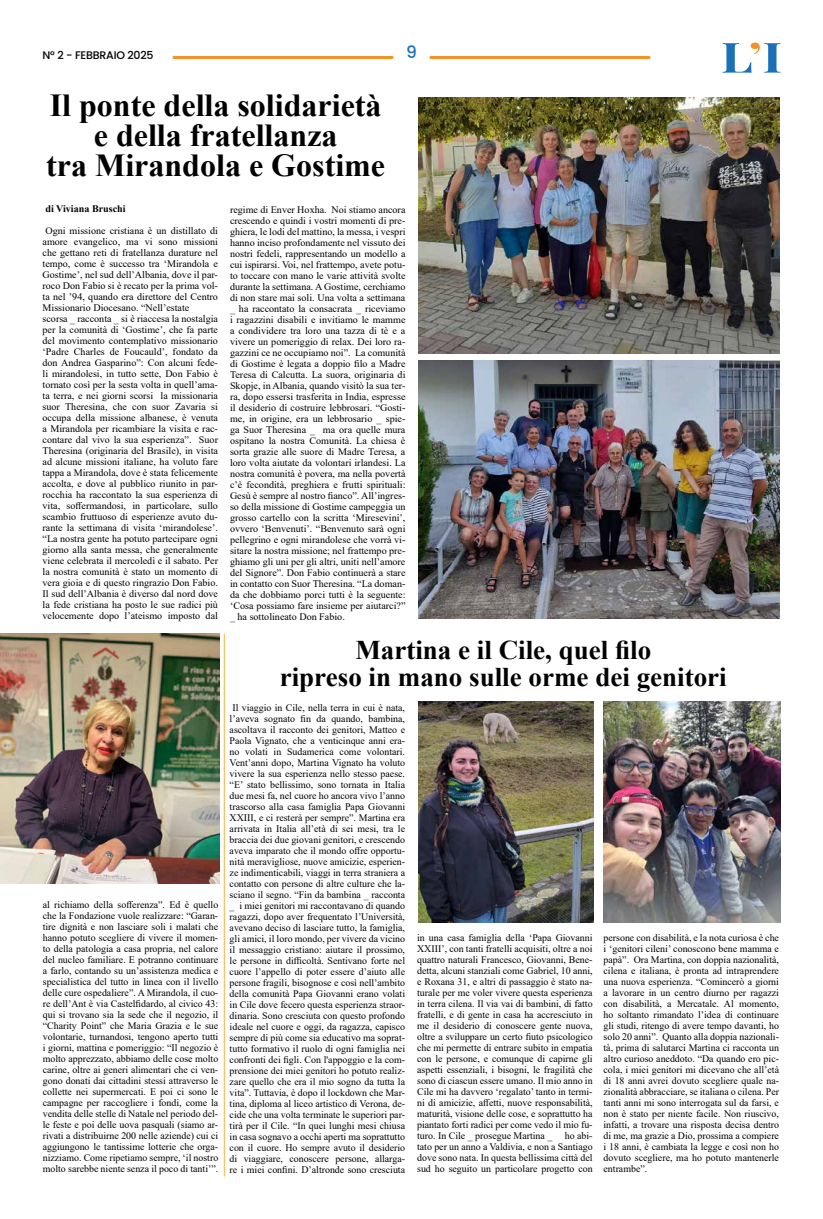
<style>
.page{position:relative;width:823px;height:1219px;background:#fff}
.page>*{position:absolute;margin:0;border:0;box-sizing:border-box;transform-origin:0 0}
.t1{font:700 32px/30px "Times New Roman";color:#000;text-align:center}
.t2{font:700 27px/27px "Times New Roman";color:#000;text-align:center}
.t3{font:500 17px "Poppins";color:#1c70b8}
.t4{font:500 11px "Poppins";letter-spacing:-.02em;color:#000}
.t5{font:10px/11px "Times New Roman";color:#000;text-align:justify}
.t6{font:700 10px "Times New Roman";color:#000}
</style>
<div class="page">
<svg style="left:722px;top:43px;width:58px;height:30px"></svg>
<hr style="left:174px;top:56px;width:218px;height:3px;background:#f39325">
<hr style="left:430px;top:56px;width:218px;height:3px;background:#f39325">
<img style="left:0;top:633px;width:219px;height:250px">
<img style="left:418px;top:98px;width:360px;height:255px">
<img style="left:418px;top:360px;width:360px;height:259px">
<img style="left:418px;top:702px;width:174px;height:221px">
<img style="left:603px;top:702px;width:177px;height:220px">
<hr style="left:224px;top:633px;width:1px;height:543px;background:#f9b234">
<p class="t4" style="left:43px;top:49px;width:112px">N° 2 - FEBBRAIO 2025</p>
<h3 class="t3" style="left:406px;top:43px;width:12px">9</h3>
<h1 class="t1" style="left:46px;top:89px;width:340px">Il ponte della solidarietà e della fratellanza<br>tra Mirandola e Gostime</h1>
<p class="t6" style="left:45px;top:201px;width:82px">di Viviana Bruschi</p>
<p class="t5" style="left:42px;top:225px;width:177px;text-align:left">Ogni missione cristiana è un distillato di amore evangelico, ma vi sono missioni che gettano reti di fratellanza durature nel tempo, come è successo tra ‘Mirandola e Gostime’, nel sud dell’Albania, dove il par&shy;roco Don Fabio si è recato per la prima vol&shy;ta nel ’94, quando era direttore del Centro Missionario Diocesano. “Nell’estate<br>scorsa _ racconta _ si è riaccesa la nostalgia per la comunità di ‘Gostime’, che fa parte del movimento contemplativo missionario ‘Padre Charles de Foucauld’, fondato da don Andrea Gasparino”: Con alcuni fede&shy;li mirandolesi, in tutto sette, Don Fabio è tornato così per la sesta volta in quell’ama&shy;ta terra, e nei giorni scorsi la missionaria suor Theresina, che con suor Zavaria si occupa della missione albanese, è venuta a Mirandola per ricambiare la visita e rac&shy;contare dal vivo la sua esperienza”. Suor Theresina (originaria del Brasile), in visita ad alcune missioni italiane, ha voluto fare tappa a Mirandola, dove è stata felicemente accolta, e dove al pubblico riunito in par&shy;rocchia ha raccontato la sua esperienza di vita, soffermandosi, in particolare, sullo scambio fruttuoso di esperienze avuto du&shy;rante la settimana di visita ‘mirandolese’. “La nostra gente ha potuto partecipare ogni giorno alla santa messa, che generalmente viene celebrata il mercoledì e il sabato. Per la nostra comunità è stato un momento di vera gioia e di questo ringrazio Don Fabio.<br>Il sud dell’Albania è diverso dal nord dove la fede cristiana ha posto le sue radici più velocemente dopo l’ateismo imposto dal</p>
<p class="t5" style="left:230px;top:204px;width:177px">regime di Enver Hoxha. Noi stiamo ancora crescendo e quindi i vostri momenti di pre&shy;ghiera, le lodi del mattino, la messa, i vespri hanno inciso profondamente nel vissuto dei nostri fedeli, rappresentando un modello a cui ispirarsi. Voi, nel frattempo, avete potu&shy;to toccare con mano le varie attività svolte durante la settimana. A Gostime, cerchiamo di non stare mai soli. Una volta a settimana _ ha raccontato la consacrata _ riceviamo i ragazzini disabili e invitiamo le mamme a condividere tra loro una tazza di tè e a vivere un pomeriggio di relax. Dei loro ra&shy;gazzini ce ne occupiamo noi”. La comunità di Gostime è legata a doppio filo a Madre Teresa di Calcutta. La suora, originaria di Skopje, in Albania, quando visitò la sua ter&shy;ra, dopo essersi trasferita in India, espresse il desiderio di costruire lebbrosari. “Gosti&shy;me, in origine, era un lebbrosario _ spie&shy;ga Suor Theresina _ ma ora quelle mura ospitano la nostra Comunità. La chiesa è sorta grazie alle suore di Madre Teresa, a loro volta aiutate da volontari irlandesi. La nostra comunità è povera, ma nella povertà c’è fecondità, preghiera e frutti spirituali:<br>Gesù è sempre al nostro fianco”. All’ingres&shy;so della missione di Gostime campeggia un grosso cartello con la scritta ‘Miresevini’, ovvero ‘Benvenuti’. “Benvenuto sarà ogni pellegrino e ogni mirandolese che vorrà vi&shy;sitare la nostra missione; nel frattempo pre&shy;ghiamo gli uni per gli altri, uniti nell’amore del Signore”. Don Fabio continuerà a stare in contatto con Suor Theresina. “La doman&shy;da che dobbiamo porci tutti è la seguente: ‘Cosa possiamo fare insieme per aiutarci?” _ ha sottolineato Don Fabio.</p>
<h2 class="t2" style="left:279px;top:636px;width:448px">Martina e il Cile, quel filo<br>ripreso in mano sulle orme dei genitori</h2>
<p class="t5" style="left:229px;top:701px;width:177px">Il viaggio in Cile, nella terra in cui è nata, l’aveva sognato fin da quando, bambina, ascoltava il racconto dei genitori, Matteo e Paola Vignato, che a venticinque anni era&shy;no volati in Sudamerica come volontari.<br>Vent’anni dopo, Martina Vignato ha voluto vivere la sua esperienza nello stesso paese. “E’ stato bellissimo, sono tornata in Italia due mesi fa, nel cuore ho ancora vivo l’anno trascorso alla casa famiglia Papa Giovanni XXIII, e ci resterà per sempre”. Martina era arrivata in Italia all’età di sei mesi, tra le braccia dei due giovani genitori, e crescendo aveva imparato che il mondo offre opportu&shy;nità meravigliose, nuove amicizie, esperien&shy;ze indimenticabili, viaggi in terra straniera a contatto con persone di altre culture che la&shy;sciano il segno. “Fin da bambina _ racconta _ i miei genitori mi raccontavano di quando ragazzi, dopo aver frequentato l’Università, avevano deciso di lasciare tutto, la famiglia, gli amici, il loro mondo, per vivere da vicino il messaggio cristiano: aiutare il prossimo, le persone in difficoltà. Sentivano forte nel cuore l’appello di poter essere d’aiuto alle persone fragili, bisognose e così nell’ambito della comunità Papa Giovanni erano volati in Cile dove fecero questa esperienza straor&shy;dinaria. Sono cresciuta con questo profondo ideale nel cuore e oggi, da ragazza, capisco sempre di più come sia educativo ma soprat&shy;tutto formativo il ruolo di ogni famiglia nei confronti dei figli. Con l'appoggio e la com&shy;prensione dei miei genitori ho potuto realiz&shy;zare quello che era il mio sogno da tutta la vita”. Tuttavia, è dopo il lockdown che Mar&shy;tina, diploma al liceo artistico di Verona, de&shy;cide che una volta terminate le superiori par&shy;tirà per il Cile. “In quei lunghi mesi chiusa in casa sognavo a occhi aperti ma soprattutto con il cuore. Ho sempre avuto il desiderio di viaggiare, conoscere persone, allarga&shy;re i miei confini. D’altronde sono cresciuta</p>
<p class="t5" style="left:43px;top:899px;width:177px">al richiamo della sofferenza”. Ed è quello che la Fondazione vuole realizzare: “Garan&shy;tire dignità e non lasciare soli i malati che hanno potuto scegliere di vivere il momen&shy;to della patologia a casa propria, nel calore del nucleo familiare. E potranno continuare a farlo, contando su un’assistenza medica e specialistica del tutto in linea con il livello delle cure ospedaliere”. A Mirandola, il cuo&shy;re dell’Ant è via Castelfidardo, al civico 43: qui si trovano sia la sede che il negozio, il “Charity Point” che Maria Grazia e le sue volontarie, turnandosi, tengono aperto tutti i giorni, mattina e pomeriggio: “Il negozio è molto apprezzato, abbiamo delle cose molto carine, oltre ai generi alimentari che ci ven&shy;gono donati dai cittadini stessi attraverso le collette nei supermercati. E poi ci sono le campagne per raccogliere i fondi, come la vendita delle stelle di Natale nel periodo del&shy;le feste e poi delle uova pasquali (siamo ar&shy;rivati a distribuirne 200 nelle aziende) cui ci aggiungono le tantissime lotterie che orga&shy;nizziamo. Come ripetiamo sempre, ‘il nostro molto sarebbe niente senza il poco di tanti’”.</p>
<p class="t5" style="left:417px;top:932px;width:177px">in una casa famiglia della ‘Papa Giovanni XXIII’, con tanti fratelli acquisiti, oltre a noi quattro naturali Francesco, Giovanni, Bene&shy;detta, alcuni stanziali come Gabriel, 10 anni, e Roxana 31, e altri di passaggio è stato na&shy;turale per me voler vivere questa esperienza in terra cilena. Il via vai di bambini, di fatto fratelli, e di gente in casa ha accresciuto in me il desiderio di conoscere gente nuova, oltre a sviluppare un certo fiuto psicologico che mi permette di entrare subito in empatia con le persone, e comunque di capirne gli aspetti essenziali, i bisogni, le fragilità che sono di ciascun essere umano. Il mio anno in Cile mi ha davvero ‘regalato’ tanto in termi&shy;ni di amicizie, affetti, nuove responsabilità, maturità, visione delle cose, e soprattutto ha piantato forti radici per come vedo il mio fu&shy;turo. In Cile _ prosegue Martina _ ho abi&shy;tato per un anno a Valdivia, e non a Santiago dove sono nata. In questa bellissima città del sud ho seguito un particolare progetto con</p>
<p class="t5" style="left:603px;top:932px;width:177px">persone con disabilità, e la nota curiosa è che i ‘genitori cileni’ conoscono bene mamma e papà”. Ora Martina, con doppia nazionalità, cilena e italiana, è pronta ad intraprendere una nuova esperienza. “Comincerò a giorni a lavorare in un centro diurno per ragazzi con disabilità, a Mercatale. Al momento, ho soltanto rimandato l’idea di continuare gli studi, ritengo di avere tempo davanti, ho solo 20 anni”. Quanto alla doppia nazionali&shy;tà, prima di salutarci Martina ci racconta un altro curioso aneddoto. “Da quando ero pic&shy;cola, i miei genitori mi dicevano che all’età di 18 anni avrei dovuto scegliere quale na&shy;zionalità abbracciare, se italiana o cilena. Per tanti anni mi sono interrogata sul da farsi, e non è stato per niente facile. Non riuscivo, infatti, a trovare una risposta decisa dentro di me, ma grazie a Dio, prossima a compiere i 18 anni, è cambiata la legge e così non ho dovuto scegliere, ma ho potuto mantenerle entrambe”.</p>
</div>
